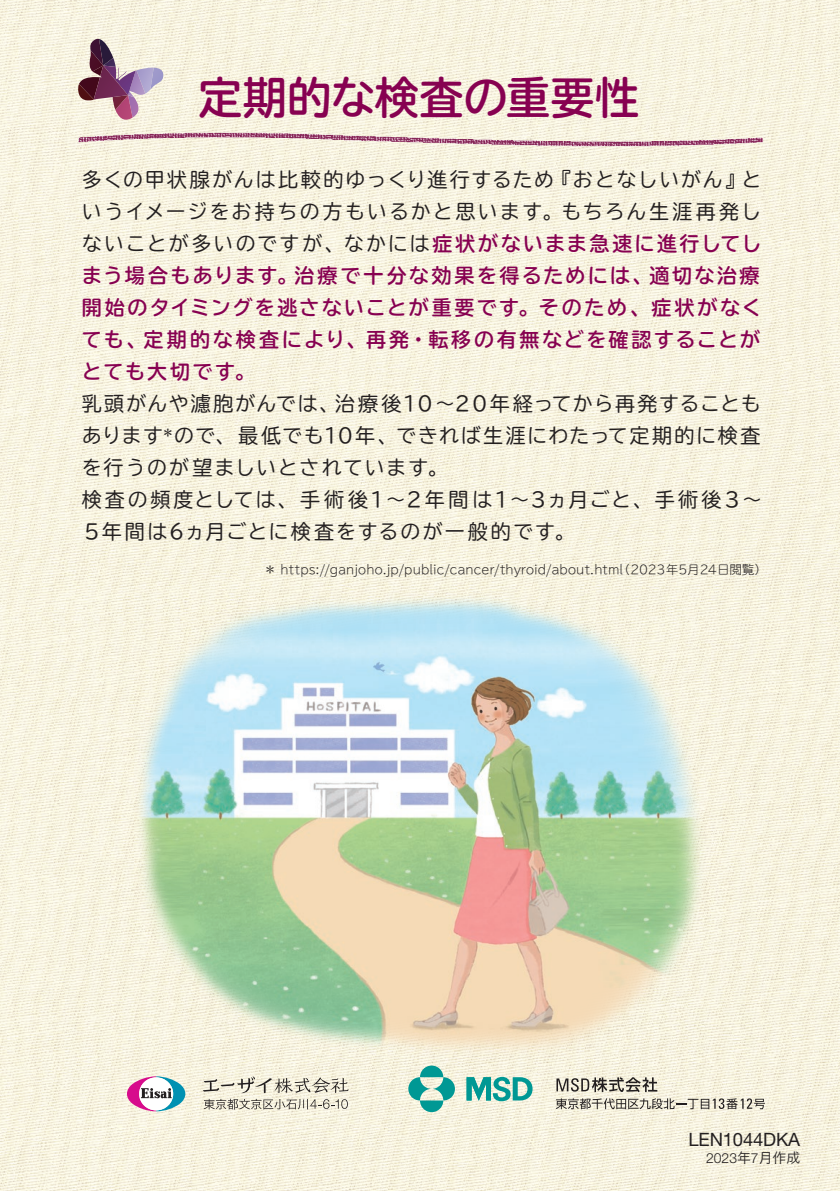
<style>
.page{position:relative;width:840px;height:1191px;background:#fff}
.page>*{position:absolute;margin:0;border:0;box-sizing:border-box;transform-origin:0 0}
.t1{font:700 44px "TBUDR Go Std";letter-spacing:.005em;color:#870151}
.t2{font:700 20px/32px "TBUDR Go Std";letter-spacing:.13em;color:#870151;text-align:justify}
.t3{font:20px/32px "TBUDR Go Std";letter-spacing:.085em;color:#231f20}
.t4{font:18.4px "Helvetica Neue LT Pro";letter-spacing:-.01em;color:#231f20}
.t5{font:300 13.8px "Helvetica Neue LT Pro";color:#231f20}
.t6{font:300 12px "TBUDR Go Std Super";letter-spacing:.015em;color:#231f20}
.s1{font-weight:400;color:#231f20}
.s2{font-family:"Hira Kaku Pro W3";font-weight:400}
</style>
<div class="page">
<img style="left:0;top:0;width:839px;height:1191px">
<img style="left:7px;top:61px;width:826px;height:157px">
<img style="left:103px;top:573px;width:621px;height:497px">
<svg style="left:78px;top:39px;width:86px;height:83px;background:#c0a8ae"></svg>
<svg style="left:127px;top:1076px;width:58px;height:35px"></svg>
<svg style="left:203px;top:1076px;width:145px;height:33px;background:#d2cebf"></svg>
<svg style="left:420px;top:1065px;width:23px;height:12px"></svg>
<svg style="left:420px;top:1100px;width:23px;height:12px"></svg>
<svg style="left:408px;top:1077px;width:22px;height:23px"></svg>
<svg style="left:432px;top:1077px;width:22px;height:23px"></svg>
<svg style="left:466px;top:1076px;width:66px;height:25px;background:#6abeb4"></svg>
<svg style="left:556px;top:1077px;width:101px;height:15px;background:#a8a498"></svg>
<svg style="left:555px;top:1098px;width:209px;height:11px;background:#b6b2a5"></svg>
<h1 class="t1" style="left:198px;top:62px;width:442px">定期的な検査の重要性</h1>
<p class="t2" style="left:82px;top:164px;width:681px"><span class="s1">多くの甲状腺がんは比較的ゆっくり進行するため『おとなしいがん』というイメージをお持ちの方もいるかと思います。もちろん生涯再発しないことが多いのですが、なかには</span>症状がないまま急速に進行してしまう場合もあります。治療で十分な効果を得るためには、適切な治療開始のタイミングを逃さないことが重要です。そのため、症状がなくても、定期的な検査により、再発・転移の有無などを確認することがとても大切です。</p>
<p class="t3" style="left:82px;top:387px;width:681px">乳頭がんや濾胞がんでは、治療後10～20年経ってから再発することもあります<sup>＊</sup>ので、最低でも10年、できれば生涯にわたって定期的に検査を行うのが望ましいとされています。<br>検査の頻度としては、手術後1～2年間は1～3ヵ月ごと、手術後３～<br>５年間は6ヵ月ごとに検査をするのが一般的です。</p>
<p class="t6" style="left:264px;top:559px;width:503px">＊ https://ganjoho.jp/public/cancer/thyroid/about.html（2023年5月24日閲覧）</p>
<p class="t4" style="left:688px;top:1128px;width:113px">LEN1044DKA</p>
<p class="t5" style="left:705px;top:1149px;width:96px">2023<span class="s2">年</span>7<span class="s2">月作成</span></p>
</div>
